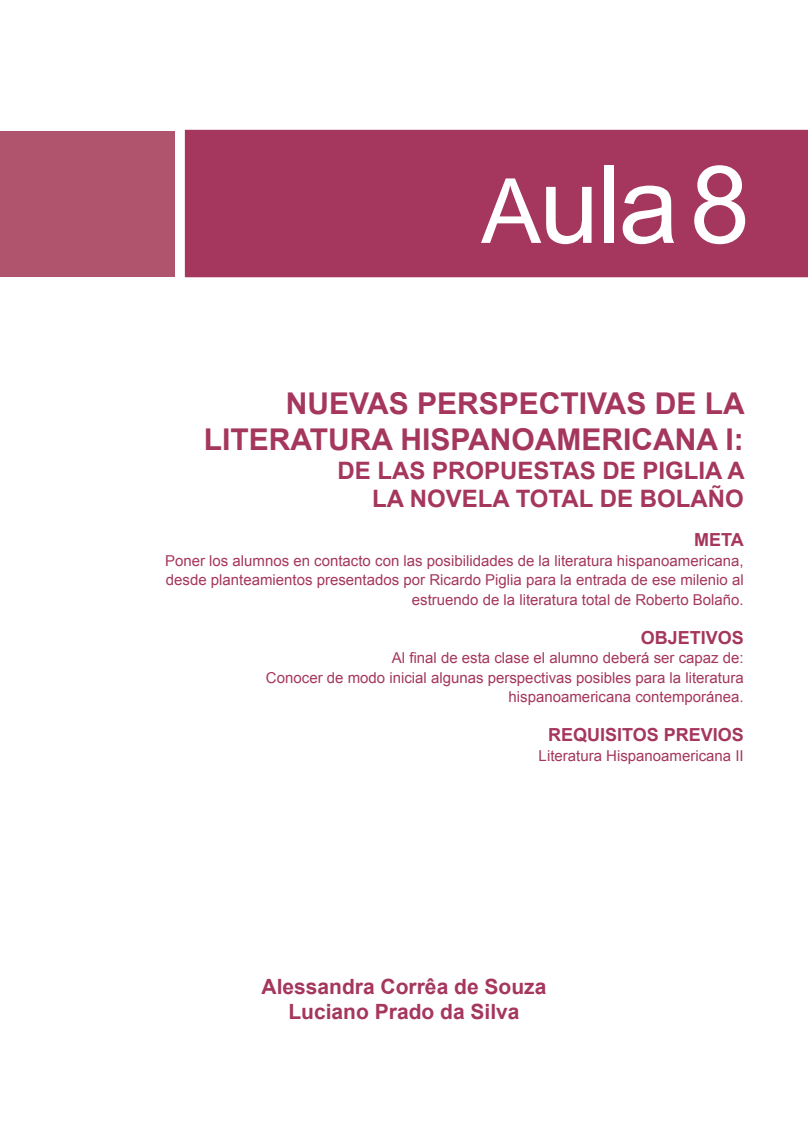
<style>
.page{position:relative;width:808px;height:1127px;background:#fff}
.page>*{position:absolute;margin:0;border:0;box-sizing:border-box;transform-origin:0 0}
.t1{font:108px "Arial";color:#fff}
.t2{font:700 30px/36px "Arial";color:#a5365d;text-align:right}
.t3{font:700 24px/28.8px "Arial";color:#a5365d;text-align:right}
.t4{font:700 21px/25.2px "Arial";color:#a5365d;text-align:center}
.t5{font:700 18px "Arial";color:#a5365d}
.t6{font:15px/19.5px "Arial";color:#a5365d;text-align:right}
.s1{font-size:90px}
</style>
<div class="page">
<div style="left:186px;top:131px;width:622px;height:145px;background:#a5365d"></div>
<div style="left:185px;top:130px;width:623px;height:147px;border:2px solid #a5365d"></div>
<div style="left:1px;top:131px;width:174px;height:145px;background:#af546c"></div>
<h1 class="t1" style="left:481px;top:134px;width:270px"><span class="s1">A</span>ula8</h1>
<h2 class="t2" style="left:204px;top:386px;width:543px">NUEVAS PERSPECTIVAS DE LA<br>LITERATURA HISPANOAMERICANA I:</h2>
<h3 class="t3" style="left:337px;top:456px;width:409px">DE LAS PROPUESTAS DE PIGLIA A<br>LA NOVELA TOTAL DE BOLAÑO</h3>
<p class="t5" style="left:694px;top:528px;width:28px">Meta</p>
<p class="t6" style="left:165px;top:551px;width:580px">Poner los alumnos en contacto con las posibilidades de la literatura hispanoamericana, desde planteamientos presentados por Ricardo Piglia para la entrada de ese milenio al estruendo de la literatura total de Roberto Bolaño.</p>
<p class="t5" style="left:641px;top:625px;width:48px">Objetiv</p>
<p class="t5" style="left:718px;top:625px;width:26px">os</p>
<p class="t6" style="left:266px;top:648px;width:479px">Al final de esta clase el alumno deberá ser capaz de:<br>Conocer de modo inicial algunas perspectivas posibles para la literatura hispanoamericana contemporánea.</p>
<p class="t5" style="left:548px;top:723px;width:25px">Requisit</p>
<p class="t5" style="left:633px;top:723px;width:43px">os previ</p>
<p class="t5" style="left:718px;top:723px;width:26px">os</p>
<p class="t6" style="left:539px;top:746px;width:207px">Literatura Hispanoamericana II</p>
<h3 class="t4" style="left:262px;top:974px;width:286px">Alessandra Corrêa de Souza<br>Luciano Prado da Silva</h3>
</div>
